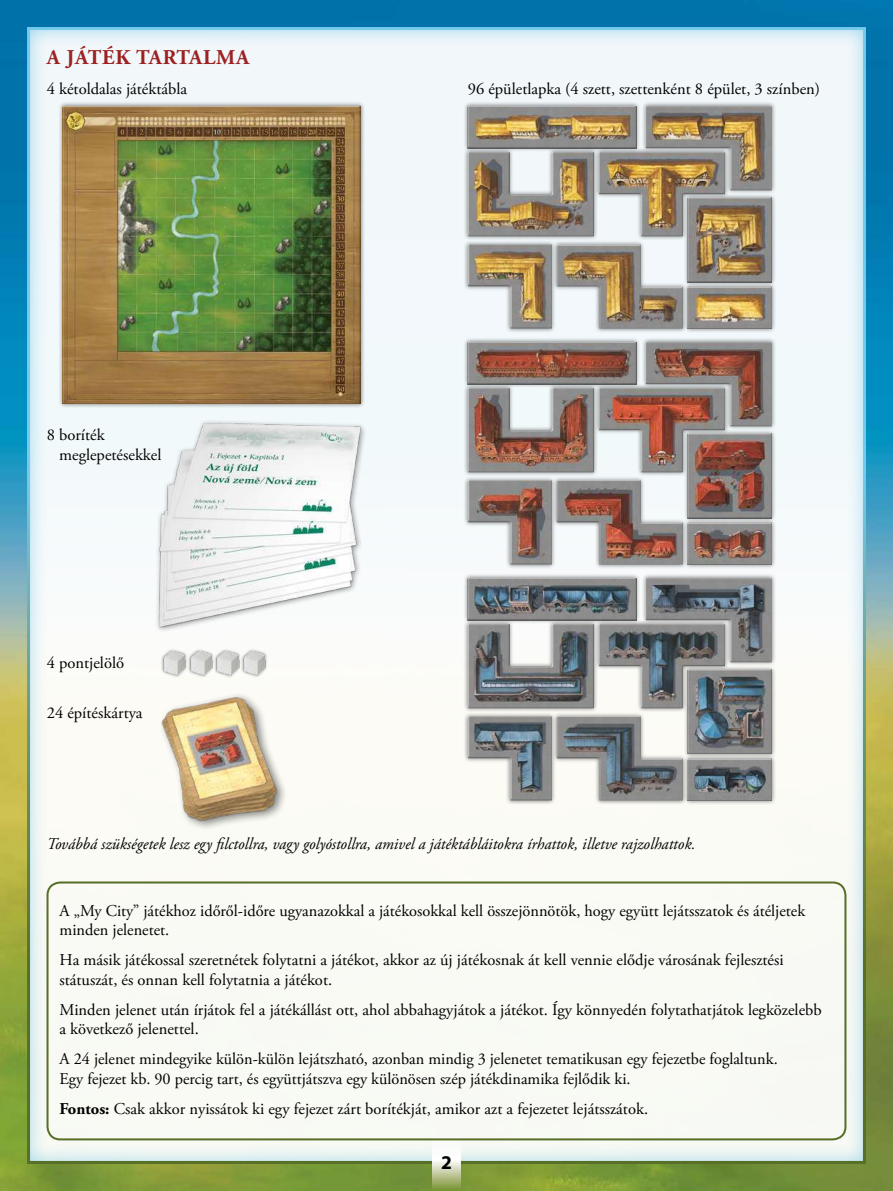
<style>
.page{position:relative;width:893px;height:1191px;background:#fff}
.page>*{position:absolute;margin:0;border:0;box-sizing:border-box;transform-origin:0 0}
.t1{font:700 21px "Adobe Garamond Pro";letter-spacing:.04em;color:#9c2122}
.t2{font:700 19.5px "Myriad Pro";color:#000}
.t3{font:16.5px/19.8px "Adobe Garamond Pro";color:#000}
.t4{font:italic 16.5px "Adobe Garamond Pro";color:#000}
.s1{font-weight:700}
</style>
<div class="page">
<img style="left:0;top:0;width:893px;height:1191px">
<div style="left:28px;top:27px;width:837px;height:1135px;background:#76cbed;opacity:.75"></div>
<svg style="left:433px;top:1123px;width:27px;height:68px"></svg>
<div style="left:463px;top:573px;width:313px;height:232px;background:#000;opacity:.5"></div>
<div style="left:466px;top:577px;width:170px;height:45px;background:#000;opacity:.75"></div>
<div style="left:467px;top:622px;width:128px;height:87px;background:#000;opacity:.75"></div>
<div style="left:645px;top:577px;width:128px;height:86px;background:#000;opacity:.75"></div>
<div style="left:466px;top:714px;width:87px;height:87px;background:#fff;opacity:.75"></div>
<div style="left:467px;top:715px;width:86px;height:86px;background:#000;opacity:.75"></div>
<div style="left:598px;top:622px;width:128px;height:87px;background:#000;opacity:.75"></div>
<div style="left:555px;top:715px;width:129px;height:86px;background:#000;opacity:.75"></div>
<div style="left:686px;top:669px;width:86px;height:86px;background:#000;opacity:.75"></div>
<div style="left:685px;top:756px;width:87px;height:45px;background:#fff;opacity:.75"></div>
<div style="left:686px;top:757px;width:86px;height:44px;background:#000;opacity:.75"></div>
<div style="left:58px;top:101px;width:307px;height:307px;background:#000;opacity:.5"></div>
<div style="left:63px;top:106px;width:298px;height:298px;background:#000;opacity:.75"></div>
<img style="left:131px;top:420px;width:263px;height:212px">
<div style="left:463px;top:337px;width:313px;height:232px;background:#000;opacity:.5"></div>
<div style="left:466px;top:341px;width:170px;height:45px;background:#000;opacity:.75"></div>
<div style="left:467px;top:387px;width:128px;height:86px;background:#000;opacity:.75"></div>
<div style="left:645px;top:341px;width:128px;height:86px;background:#000;opacity:.75"></div>
<div style="left:466px;top:478px;width:87px;height:87px;background:#fff;opacity:.75"></div>
<div style="left:467px;top:479px;width:86px;height:86px;background:#000;opacity:.75"></div>
<div style="left:598px;top:387px;width:128px;height:86px;background:#000;opacity:.75"></div>
<div style="left:555px;top:479px;width:129px;height:86px;background:#000;opacity:.75"></div>
<div style="left:686px;top:433px;width:86px;height:86px;background:#000;opacity:.75"></div>
<div style="left:685px;top:520px;width:87px;height:45px;background:#c9cdce"></div>
<div style="left:686px;top:522px;width:86px;height:43px;background:#000;opacity:.75"></div>
<div style="left:214px;top:648px;width:27px;height:30px;background:#000;opacity:.5"></div>
<img style="left:161px;top:651px;width:107px;height:28px">
<div style="left:240px;top:648px;width:28px;height:30px;background:#000;opacity:.5"></div>
<div style="left:160px;top:648px;width:28px;height:30px;background:#000;opacity:.5"></div>
<div style="left:187px;top:648px;width:27px;height:30px;background:#000;opacity:.5"></div>
<div style="left:158px;top:692px;width:130px;height:139px;background:#000;opacity:.5"></div>
<img style="left:135px;top:687px;width:169px;height:138px">
<div style="left:463px;top:101px;width:313px;height:232px;background:#000;opacity:.5"></div>
<div style="left:466px;top:105px;width:170px;height:44px;background:#b2b6b8"></div>
<div style="left:466px;top:106px;width:170px;height:44px;background:#000;opacity:.75"></div>
<div style="left:467px;top:151px;width:128px;height:86px;background:#000;opacity:.75"></div>
<div style="left:645px;top:105px;width:128px;height:86px;background:#000;opacity:.75"></div>
<div style="left:466px;top:242px;width:87px;height:87px;background:#fff;opacity:.75"></div>
<div style="left:467px;top:243px;width:86px;height:86px;background:#000;opacity:.75"></div>
<div style="left:598px;top:151px;width:128px;height:86px;background:#000;opacity:.75"></div>
<div style="left:555px;top:242px;width:129px;height:87px;background:#fff;opacity:.75"></div>
<div style="left:555px;top:244px;width:129px;height:85px;background:#000;opacity:.75"></div>
<div style="left:686px;top:197px;width:86px;height:86px;background:#000;opacity:.75"></div>
<div style="left:685px;top:285px;width:87px;height:44px;background:#fff;opacity:.75"></div>
<div style="left:686px;top:286px;width:86px;height:44px;background:#000;opacity:.75"></div>
<div style="left:47px;top:881px;width:799px;height:259px;border:2px solid #586f28;border-radius:13px"></div>
<p class="t1" style="left:47px;top:45px;width:204px">A JÁTÉK TARTALMA</p>
<p class="t3" style="left:47px;top:79px;width:142px">4 kétoldalas játéktábla</p>
<p class="t3" style="left:59px;top:426px;width:104px;text-indent:-12px">8 boríték meglepetésekkel</p>
<p class="t3" style="left:47px;top:653px;width:79px">4 pontjelölő</p>
<p class="t3" style="left:47px;top:703px;width:97px">24 építéskártya</p>
<p class="t3" style="left:468px;top:79px;width:354px">96 épületlapka (4 szett, szettenként 8 épület, 3 színben)</p>
<p class="t4" style="left:47px;top:833px;width:650px">Továbbá szükségetek lesz egy filctollra, vagy golyóstollra, amivel a játéktábláitokra írhattok, illetve rajzolhattok.</p>
<p class="t3" style="left:60px;top:901px;width:747px">A „My City” játékhoz időről-időre ugyanazokkal a játékosokkal kell összejönnötök, hogy együtt lejátsszatok és átéljetek minden jelenetet.</p>
<p class="t3" style="left:60px;top:950px;width:726px">Ha másik játékossal szeretnétek folytatni a játékot, akkor az új játékosnak át kell vennie elődje városának fejlesztési státuszát, és onnan kell folytatnia a játékot.</p>
<p class="t3" style="left:60px;top:1000px;width:764px">Minden jelenet után írjátok fel a játékállást ott, ahol abbahagyjátok a játékot. Így könnyedén folytathatjátok legközelebb a következő jelenettel.</p>
<p class="t3" style="left:60px;top:1049px;width:720px">A 24 jelenet mindegyike külön-külön lejátszható, azonban mindig 3 jelenetet tematikusan egy fejezetbe foglaltunk.<br>Egy fejezet kb. 90 percig tart, és együttjátszva egy különösen szép játékdinamika fejlődik ki.</p>
<p class="t3" style="left:60px;top:1099px;width:590px"><span class="s1">Fontos:</span> Csak akkor nyissátok ki egy fejezet zárt borítékját, amikor azt a fejezetet lejátsszátok.</p>
<p class="t2" style="left:441px;top:1152px;width:12px">2</p>
</div>
